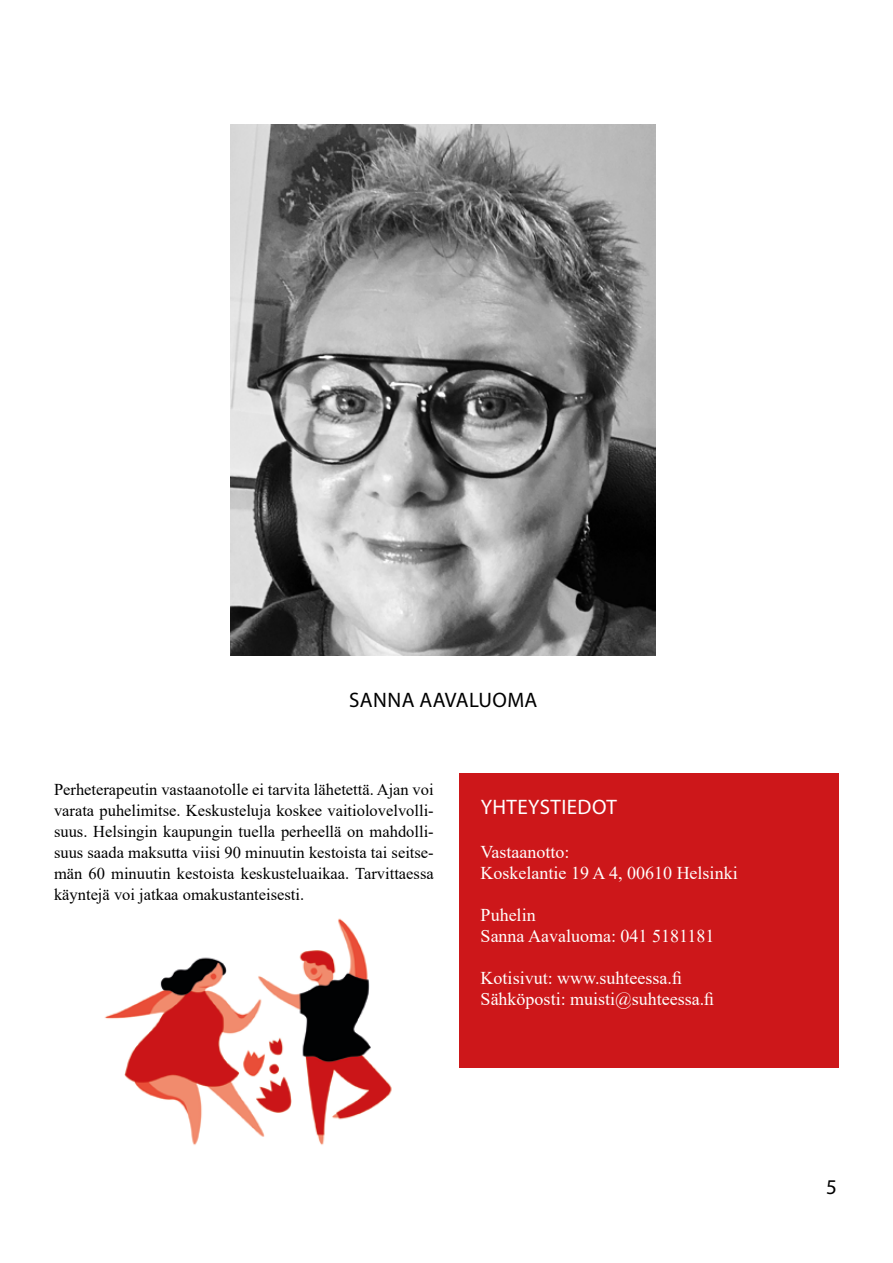
<style>
.page{position:relative;width:893px;height:1263px;background:#fff}
.page>*{position:absolute;margin:0;border:0;box-sizing:border-box;transform-origin:0 0}
.t1{font:21px "Myriad Pro";letter-spacing:.02em;color:#000}
.t2{font:21px "Myriad Pro";letter-spacing:.02em;color:#fff}
.t3{font:18px/21px "Times New Roman";color:#fffffd}
.t4{font:16.5px/21px "Times New Roman";color:#000;text-align:justify}
</style>
<div class="page">
<div style="left:459px;top:774px;width:380px;height:294px;background:#cd171a"></div>
<img style="left:231px;top:124px;width:425px;height:532px">
<img style="left:104px;top:918px;width:288px;height:227px">
<p class="t1" style="left:349px;top:687px;width:190px">SANNA AAVALUOMA</p>
<p class="t4" style="left:54px;top:778px;width:381px">Perheterapeutin vastaanotolle ei tarvita lähetettä. Ajan voi varata puhelimitse. Keskusteluja koskee vaitiolovelvolli&shy;suus. Helsingin kaupungin tuella perheellä on mahdolli&shy;suus saada maksutta viisi 90 minuutin kestoista tai seitse&shy;män 60 minuutin kestoista keskusteluaikaa. Tarvittaessa käyntejä voi jatkaa omakustanteisesti.</p>
<p class="t2" style="left:481px;top:794px;width:137px">YHTEYSTIEDOT</p>
<p class="t3" style="left:481px;top:840px;width:258px">Vastaanotto:<br>Koskelantie 19 A 4, 00610 Helsinki</p>
<p class="t3" style="left:481px;top:903px;width:235px">Puhelin<br>Sanna Aavaluoma: 041 5181181</p>
<p class="t3" style="left:481px;top:966px;width:235px">Kotisivut: www.suhteessa.fi<br>Sähköposti: muisti@suhteessa.fi</p>
<p class="t1" style="left:826px;top:1174px;width:12px">5</p>
</div>
